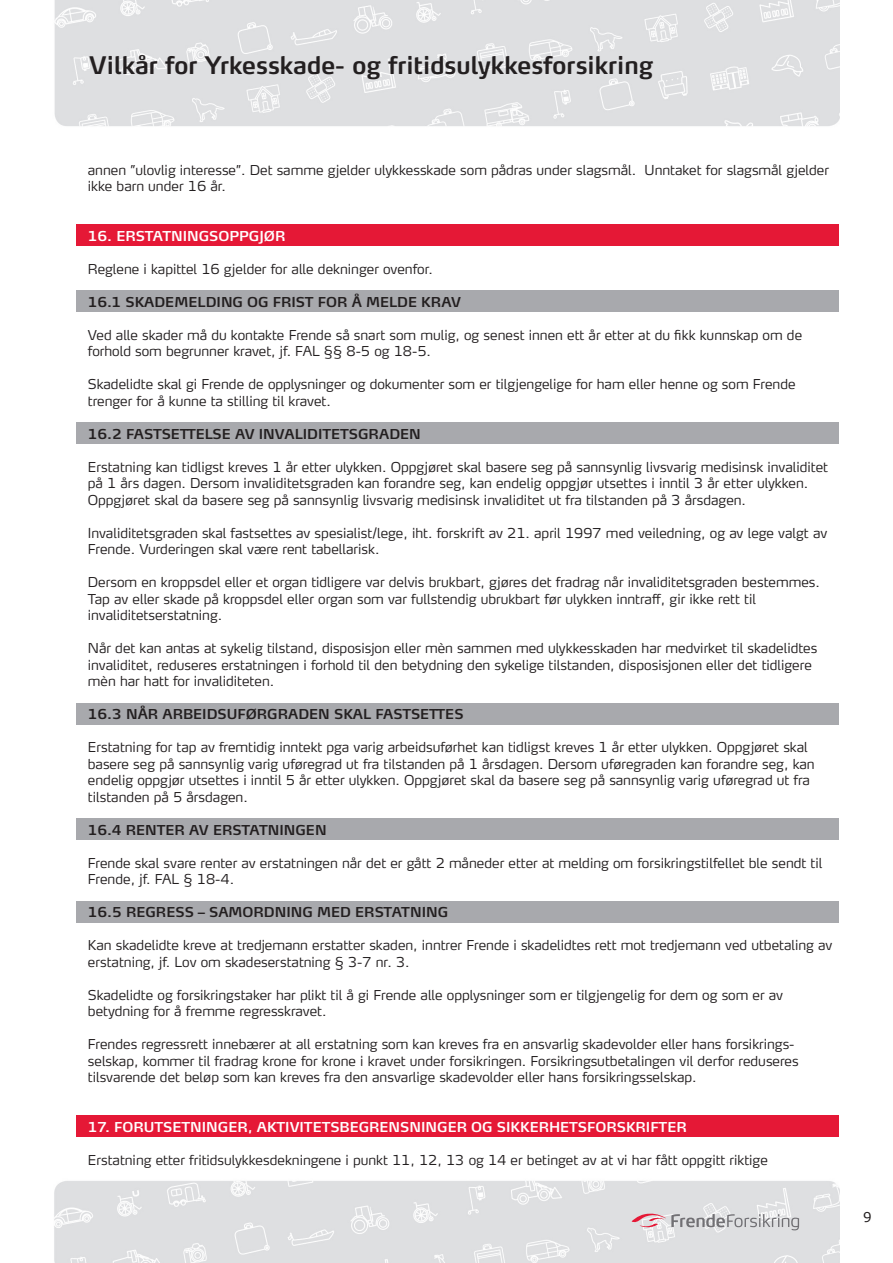
<style>
.page{position:relative;width:893px;height:1263px;background:#fff}
.page>*{position:absolute;margin:0;border:0;box-sizing:border-box;transform-origin:0 0}
.t1{font:600 24px "Max TF";color:#231f20}
.t2{font:300 13.5px/16.5px "Max TF";color:#231f20}
.t3{font:600 13.5px "Max TF";color:#231f20}
.t4{font:600 13.5px "Max TF";color:#fff}
.t5{font:13.5px "Verdana";color:#231f20}
</style>
<div class="page">
<img style="left:54px;top:1181px;width:786px;height:82px">
<svg style="left:632px;top:1213px;width:167px;height:17px;background:#ccc5c8"></svg>
<img style="left:54px;top:0;width:786px;height:126px">
<div style="left:77px;top:1115px;width:762px;height:22px;background:#e51836"></div>
<div style="left:77px;top:901px;width:762px;height:21px;background:#a8a9ad"></div>
<div style="left:77px;top:703px;width:762px;height:21px;background:#a8a9ad"></div>
<div style="left:77px;top:818px;width:762px;height:22px;background:#a8a9ad"></div>
<div style="left:77px;top:224px;width:762px;height:22px;background:#e51836"></div>
<div style="left:77px;top:290px;width:762px;height:22px;background:#a8a9ad"></div>
<div style="left:77px;top:422px;width:762px;height:22px;background:#a8a9ad"></div>
<h1 class="t1" style="left:89px;top:50px;width:565px">Vilkår for Yrkesskade- og fritidsulykkesforsikring</h1>
<p class="t2" style="left:88px;top:161px;width:743px">annen ”ulovlig interesse”. Det samme gjelder ulykkesskade som pådras under slagsmål. Unntaket for slagsmål gjelder ikke barn under 16 år.</p>
<p class="t4" style="left:88px;top:227px;width:199px">16. ERSTATNINGSOPPGJØR</p>
<p class="t2" style="left:88px;top:260px;width:347px">Reglene i kapittel 16 gjelder for alle dekninger ovenfor.</p>
<p class="t3" style="left:88px;top:293px;width:375px">16.1 SKADEMELDING OG FRIST FOR Å MELDE KRAV</p>
<p class="t2" style="left:88px;top:326px;width:716px">Ved alle skader må du kontakte Frende så snart som mulig, og senest innen ett år etter at du fikk kunnskap om de forhold som begrunner kravet, jf. FAL §§ 8-5 og 18-5.</p>
<p class="t2" style="left:88px;top:376px;width:709px">Skadelidte skal gi Frende de opplysninger og dokumenter som er tilgjengelige for ham eller henne og som Frende trenger for å kunne ta stilling til kravet.</p>
<p class="t3" style="left:88px;top:425px;width:334px">16.2 FASTSETTELSE AV INVALIDITETSGRADEN</p>
<p class="t2" style="left:88px;top:458px;width:742px">Erstatning kan tidligst kreves 1 år etter ulykken. Oppgjøret skal basere seg på sannsynlig livsvarig medisinsk invaliditet på 1 års dagen. Dersom invaliditetsgraden kan forandre seg, kan endelig oppgjør utsettes i inntil 3 år etter ulykken.<br>Oppgjøret skal da basere seg på sannsynlig livsvarig medisinsk invaliditet ut fra tilstanden på 3 årsdagen.</p>
<p class="t2" style="left:88px;top:524px;width:741px">Invaliditetsgraden skal fastsettes av spesialist/lege, iht. forskrift av 21. april 1997 med veiledning, og av lege valgt av<br>Frende. Vurderingen skal være rent tabellarisk.</p>
<p class="t2" style="left:88px;top:574px;width:734px">Dersom en kroppsdel eller et organ tidligere var delvis brukbart, gjøres det fradrag når invaliditetsgraden bestemmes.<br>Tap av eller skade på kroppsdel eller organ som var fullstendig ubrukbart før ulykken inntraff, gir ikke rett til invaliditetserstatning.</p>
<p class="t2" style="left:88px;top:640px;width:731px">Når det kan antas at sykelig tilstand, disposisjon eller mèn sammen med ulykkesskaden har medvirket til skadelidtes invaliditet, reduseres erstatningen i forhold til den betydning den sykelige tilstanden, disposisjonen eller det tidligere mèn har hatt for invaliditeten.</p>
<p class="t3" style="left:88px;top:706px;width:377px">16.3 NÅR ARBEIDSUFØRGRADEN SKAL FASTSETTES</p>
<p class="t2" style="left:88px;top:739px;width:728px">Erstatning for tap av fremtidig inntekt pga varig arbeidsuførhet kan tidligst kreves 1 år etter ulykken. Oppgjøret skal basere seg på sannsynlig varig uføregrad ut fra tilstanden på 1 årsdagen. Dersom uføregraden kan forandre seg, kan endelig oppgjør utsettes i inntil 5 år etter ulykken. Oppgjøret skal da basere seg på sannsynlig varig uføregrad ut fra tilstanden på 5 årsdagen.</p>
<p class="t3" style="left:88px;top:821px;width:240px">16.4 RENTER AV ERSTATNINGEN</p>
<p class="t2" style="left:88px;top:854px;width:736px">Frende skal svare renter av erstatningen når det er gått 2 måneder etter at melding om forsikringstilfellet ble sendt til<br>Frende, jf. FAL § 18-4.</p>
<p class="t3" style="left:88px;top:904px;width:362px">16.5 REGRESS – SAMORDNING MED ERSTATNING</p>
<p class="t2" style="left:88px;top:937px;width:746px">Kan skadelidte kreve at tredjemann erstatter skaden, inntrer Frende i skadelidtes rett mot tredjemann ved utbetaling av erstatning, jf. Lov om skadeserstatning § 3-7 nr. 3.</p>
<p class="t2" style="left:88px;top:986px;width:697px">Skadelidte og forsikringstaker har plikt til å gi Frende alle opplysninger som er tilgjengelig for dem og som er av betydning for å fremme regresskravet.</p>
<p class="t2" style="left:88px;top:1036px;width:712px">Frendes regressrett innebærer at all erstatning som kan kreves fra en ansvarlig skadevolder eller hans forsikrings&shy;selskap, kommer til fradrag krone for krone i kravet under forsikringen. Forsikringsutbetalingen vil derfor reduseres tilsvarende det beløp som kan kreves fra den ansvarlige skadevolder eller hans forsikringsselskap.</p>
<p class="t4" style="left:88px;top:1118px;width:600px">17. FORUTSETNINGER, AKTIVITETSBEGRENSNINGER OG SIKKERHETSFORSKRIFTER</p>
<p class="t2" style="left:88px;top:1151px;width:681px">Erstatning etter fritidsulykkesdekningene i punkt 11, 12, 13 og 14 er betinget av at vi har fått oppgitt riktige</p>
<p class="t5" style="left:863px;top:1208px;width:10px">9</p>
</div>
